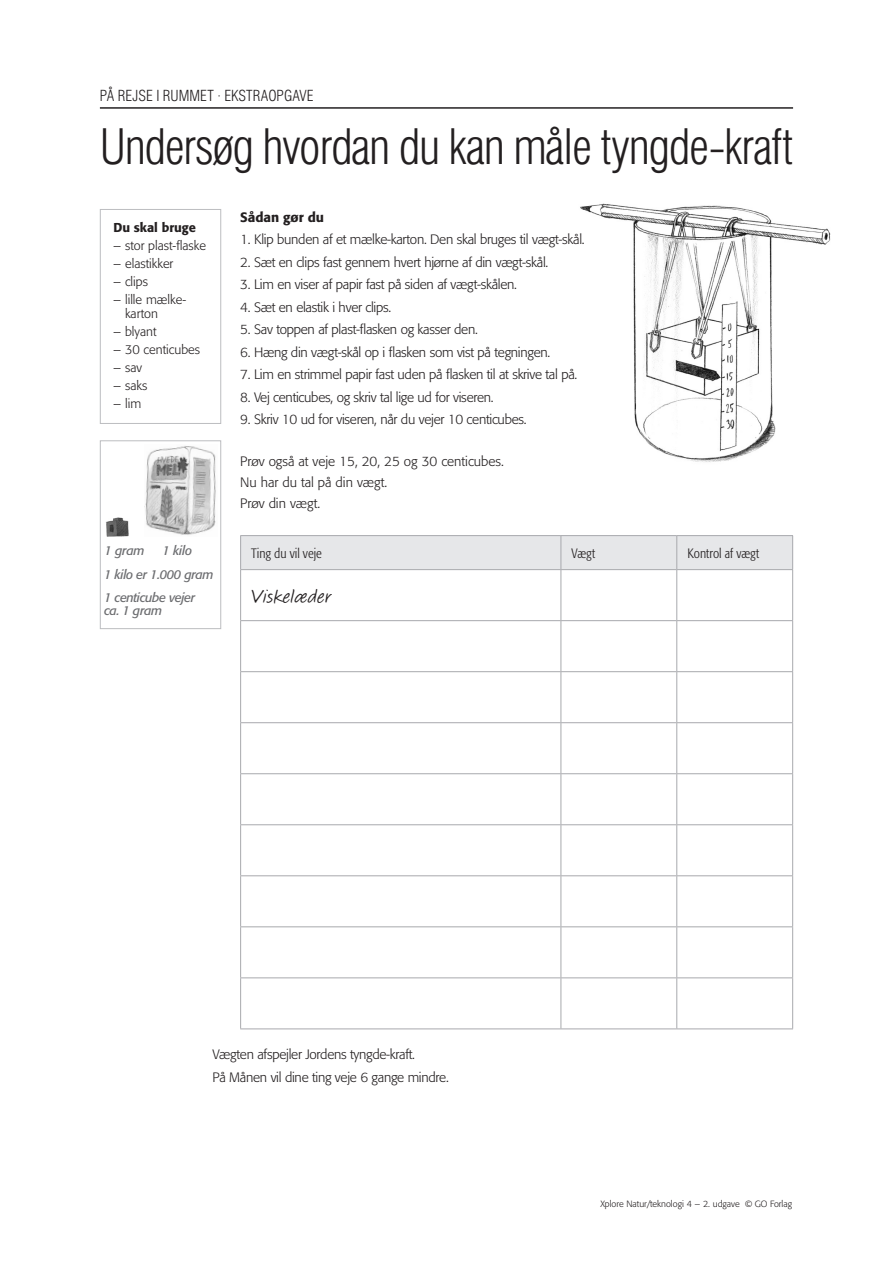
<style>
.page{position:relative;width:893px;height:1263px;background:#fff}
.page>*{position:absolute;margin:0;border:0;box-sizing:border-box;transform-origin:0 0}
.Kopiside_R{font:300 condensed 48px "Swiss 721 BT";letter-spacing:-.03em;color:#231f20}
.Skema{font:19.5px "Calliope MVB Std";color:#231f20}
.R3{font:300 condensed 15px "Swiss 721 BT";color:#231f20}
.Hft_b{font:300 13.5px "Formata Std";letter-spacing:-.02em;color:#231f20}
.b_u_indr{font:300 13.5px "Formata Std";color:#231f20}
.Skema-2{font:300 condensed 13.5px "Formata Std";color:#231f20}
.R4{font:500 13.5px "Formata Std";color:#231f20}
.b_u_indr-2{font:300 12.75px/13.5px "Formata Std";color:#231f20}
.bt{font:italic 12.75px/13.5px "Formata Std";letter-spacing:-.03em;color:#6c6d70}
.R4-2{font:500 12.75px "Formata Std";color:#231f20}
.t1{font:300 9px "Formata Std";color:#231f20}
</style>
<div class="page">
<img style="left:580px;top:203px;width:251px;height:259px">
<hr style="left:100px;top:108px;width:693px;height:1px;background:#231f20">
<div style="left:241px;top:536px;width:551px;height:33px;background:#e6e7e9"></div>
<hr style="left:240px;top:535px;width:321px;height:1px;background:#a8a9ad">
<hr style="left:240px;top:536px;width:1px;height:33px;background:#a8a9ad">
<hr style="left:561px;top:535px;width:116px;height:1px;background:#a8a9ad">
<hr style="left:561px;top:536px;width:1px;height:33px;background:#a8a9ad">
<hr style="left:677px;top:535px;width:116px;height:1px;background:#a8a9ad">
<hr style="left:676px;top:536px;width:1px;height:33px;background:#a8a9ad">
<hr style="left:792px;top:536px;width:1px;height:33px;background:#a8a9ad">
<hr style="left:240px;top:569px;width:321px;height:1px;background:#a8a9ad">
<hr style="left:240px;top:570px;width:1px;height:50px;background:#a8a9ad">
<hr style="left:561px;top:569px;width:116px;height:1px;background:#a8a9ad">
<hr style="left:561px;top:570px;width:1px;height:50px;background:#a8a9ad">
<hr style="left:677px;top:569px;width:116px;height:1px;background:#a8a9ad">
<hr style="left:676px;top:570px;width:1px;height:50px;background:#a8a9ad">
<hr style="left:792px;top:570px;width:1px;height:50px;background:#a8a9ad">
<hr style="left:240px;top:620px;width:321px;height:1px;background:#a8a9ad">
<hr style="left:240px;top:621px;width:1px;height:50px;background:#a8a9ad">
<hr style="left:561px;top:620px;width:116px;height:1px;background:#a8a9ad">
<hr style="left:561px;top:621px;width:1px;height:50px;background:#a8a9ad">
<hr style="left:677px;top:620px;width:116px;height:1px;background:#a8a9ad">
<hr style="left:676px;top:621px;width:1px;height:50px;background:#a8a9ad">
<hr style="left:792px;top:621px;width:1px;height:50px;background:#a8a9ad">
<hr style="left:240px;top:671px;width:321px;height:1px;background:#a8a9ad">
<hr style="left:240px;top:672px;width:1px;height:50px;background:#a8a9ad">
<hr style="left:561px;top:671px;width:116px;height:1px;background:#a8a9ad">
<hr style="left:561px;top:672px;width:1px;height:50px;background:#a8a9ad">
<hr style="left:677px;top:671px;width:116px;height:1px;background:#a8a9ad">
<hr style="left:676px;top:672px;width:1px;height:50px;background:#a8a9ad">
<hr style="left:792px;top:672px;width:1px;height:50px;background:#a8a9ad">
<hr style="left:240px;top:722px;width:321px;height:1px;background:#a8a9ad">
<hr style="left:240px;top:723px;width:1px;height:50px;background:#a8a9ad">
<hr style="left:561px;top:722px;width:116px;height:1px;background:#a8a9ad">
<hr style="left:561px;top:723px;width:1px;height:50px;background:#a8a9ad">
<hr style="left:677px;top:722px;width:116px;height:1px;background:#a8a9ad">
<hr style="left:676px;top:723px;width:1px;height:50px;background:#a8a9ad">
<hr style="left:792px;top:723px;width:1px;height:50px;background:#a8a9ad">
<hr style="left:240px;top:773px;width:321px;height:1px;background:#a8a9ad">
<hr style="left:240px;top:774px;width:1px;height:50px;background:#a8a9ad">
<hr style="left:561px;top:773px;width:116px;height:1px;background:#a8a9ad">
<hr style="left:561px;top:774px;width:1px;height:50px;background:#a8a9ad">
<hr style="left:677px;top:773px;width:116px;height:1px;background:#a8a9ad">
<hr style="left:676px;top:774px;width:1px;height:50px;background:#a8a9ad">
<hr style="left:792px;top:774px;width:1px;height:50px;background:#a8a9ad">
<hr style="left:240px;top:824px;width:321px;height:1px;background:#a8a9ad">
<hr style="left:240px;top:825px;width:1px;height:50px;background:#a8a9ad">
<hr style="left:561px;top:824px;width:116px;height:1px;background:#a8a9ad">
<hr style="left:561px;top:825px;width:1px;height:50px;background:#a8a9ad">
<hr style="left:677px;top:824px;width:116px;height:1px;background:#a8a9ad">
<hr style="left:676px;top:825px;width:1px;height:50px;background:#a8a9ad">
<hr style="left:792px;top:825px;width:1px;height:50px;background:#a8a9ad">
<hr style="left:240px;top:875px;width:321px;height:1px;background:#a8a9ad">
<hr style="left:240px;top:876px;width:1px;height:50px;background:#a8a9ad">
<hr style="left:561px;top:875px;width:116px;height:1px;background:#a8a9ad">
<hr style="left:561px;top:876px;width:1px;height:50px;background:#a8a9ad">
<hr style="left:677px;top:875px;width:116px;height:1px;background:#a8a9ad">
<hr style="left:676px;top:876px;width:1px;height:50px;background:#a8a9ad">
<hr style="left:792px;top:876px;width:1px;height:50px;background:#a8a9ad">
<hr style="left:240px;top:926px;width:321px;height:1px;background:#a8a9ad">
<hr style="left:240px;top:927px;width:1px;height:50px;background:#a8a9ad">
<hr style="left:561px;top:926px;width:116px;height:1px;background:#a8a9ad">
<hr style="left:561px;top:927px;width:1px;height:50px;background:#a8a9ad">
<hr style="left:677px;top:926px;width:116px;height:1px;background:#a8a9ad">
<hr style="left:676px;top:927px;width:1px;height:50px;background:#a8a9ad">
<hr style="left:792px;top:927px;width:1px;height:50px;background:#a8a9ad">
<hr style="left:240px;top:977px;width:321px;height:1px;background:#a8a9ad">
<hr style="left:240px;top:978px;width:1px;height:50px;background:#a8a9ad">
<hr style="left:561px;top:977px;width:116px;height:1px;background:#a8a9ad">
<hr style="left:561px;top:978px;width:1px;height:50px;background:#a8a9ad">
<hr style="left:677px;top:977px;width:116px;height:1px;background:#a8a9ad">
<hr style="left:676px;top:978px;width:1px;height:50px;background:#a8a9ad">
<hr style="left:792px;top:978px;width:1px;height:50px;background:#a8a9ad">
<hr style="left:240px;top:1028px;width:321px;height:1px;background:#a8a9ad">
<hr style="left:561px;top:1028px;width:116px;height:1px;background:#a8a9ad">
<hr style="left:677px;top:1028px;width:116px;height:1px;background:#a8a9ad">
<div style="left:100px;top:209px;width:121px;height:215px;border:1px solid #bcbdc0"></div>
<div style="left:100px;top:440px;width:121px;height:189px;background:#fff;border:1px solid #bcbdc0"></div>
<img style="left:145px;top:446px;width:71px;height:89px">
<img style="left:106px;top:517px;width:23px;height:19px">
<p class="R3" style="left:100px;top:87px;width:215px">PÅ REJSE I RUMMET · EKSTRAOPGAVE</p>
<p class="Kopiside_R" style="left:100px;top:118px;width:695px">Undersøg hvordan du kan måle tyngde-kraft</p>
<p class="R4" style="left:240px;top:209px;width:85px">Sådan gør du</p>
<p class="Hft_b" style="left:240px;top:232px;width:346px">1. Klip bunden af et mælke-karton. Den skal bruges til vægt-skål.</p>
<p class="Hft_b" style="left:240px;top:254px;width:310px">2. Sæt en clips fast gennem hvert hjørne af din vægt-skål.</p>
<p class="Hft_b" style="left:240px;top:277px;width:278px">3. Lim en viser af papir fast på siden af vægt-skålen.</p>
<p class="Hft_b" style="left:240px;top:299px;width:153px">4. Sæt en elastik i hver clips.</p>
<p class="Hft_b" style="left:240px;top:322px;width:239px">5. Sav toppen af plast-flasken og kasser den.</p>
<p class="Hft_b" style="left:240px;top:344px;width:312px">6. Hæng din vægt-skål op i flasken som vist på tegningen.</p>
<p class="Hft_b" style="left:240px;top:367px;width:339px">7. Lim en strimmel papir fast uden på flasken til at skrive tal på.</p>
<p class="Hft_b" style="left:240px;top:389px;width:255px">8. Vej centicubes, og skriv tal lige ud for viseren.</p>
<p class="Hft_b" style="left:240px;top:412px;width:288px">9. Skriv 10 ud for viseren, når du vejer 10 centicubes.</p>
<p class="b_u_indr" style="left:240px;top:454px;width:265px">Prøv også at veje 15, 20, 25 og 30 centicubes.</p>
<p class="b_u_indr" style="left:240px;top:475px;width:149px">Nu har du tal på din vægt.</p>
<p class="b_u_indr" style="left:240px;top:496px;width:82px">Prøv din vægt.</p>
<p class="Skema-2" style="left:251px;top:545px;width:72px">Ting du vil veje</p>
<p class="Skema-2" style="left:572px;top:545px;width:25px">Vægt</p>
<p class="Skema-2" style="left:687px;top:545px;width:73px">Kontrol af vægt</p>
<p class="Skema" style="left:251px;top:584px;width:81px">Viskelæder</p>
<p class="R4-2" style="left:113px;top:220px;width:84px">Du skal bruge</p>
<p class="b_u_indr-2" style="left:113px;top:239px;width:94px">– stor plast-flaske</p>
<p class="b_u_indr-2" style="left:113px;top:257px;width:61px">– elastikker</p>
<p class="b_u_indr-2" style="left:113px;top:275px;width:36px">– clips</p>
<p class="b_u_indr-2" style="left:125px;top:293px;width:63px;text-indent:-12px">– lille mælke&shy;karton</p>
<p class="b_u_indr-2" style="left:113px;top:325px;width:45px">– blyant</p>
<p class="b_u_indr-2" style="left:113px;top:343px;width:88px">– 30 centicubes</p>
<p class="b_u_indr-2" style="left:113px;top:361px;width:30px">– sav</p>
<p class="b_u_indr-2" style="left:113px;top:379px;width:35px">– saks</p>
<p class="b_u_indr-2" style="left:113px;top:397px;width:29px">– lim</p>
<p class="bt" style="left:104px;top:544px;width:42px">1 gram</p>
<p class="bt" style="left:162px;top:544px;width:31px">1 kilo</p>
<p class="bt" style="left:104px;top:568px;width:111px">1 kilo er 1.000 gram</p>
<p class="bt" style="left:104px;top:591px;width:93px">1 centicube vejer ca. 1 gram</p>
<p class="Hft_b" style="left:213px;top:1046px;width:204px">Vægten afspejler Jordens tyngde-kraft.</p>
<p class="Hft_b" style="left:213px;top:1069px;width:238px">På Månen vil dine ting veje 6 gange mindre.</p>
<p class="t1" style="left:600px;top:1198px;width:193px">Xplore Natur/teknologi 4 – 2. udgave © GO Forlag</p>
</div>
